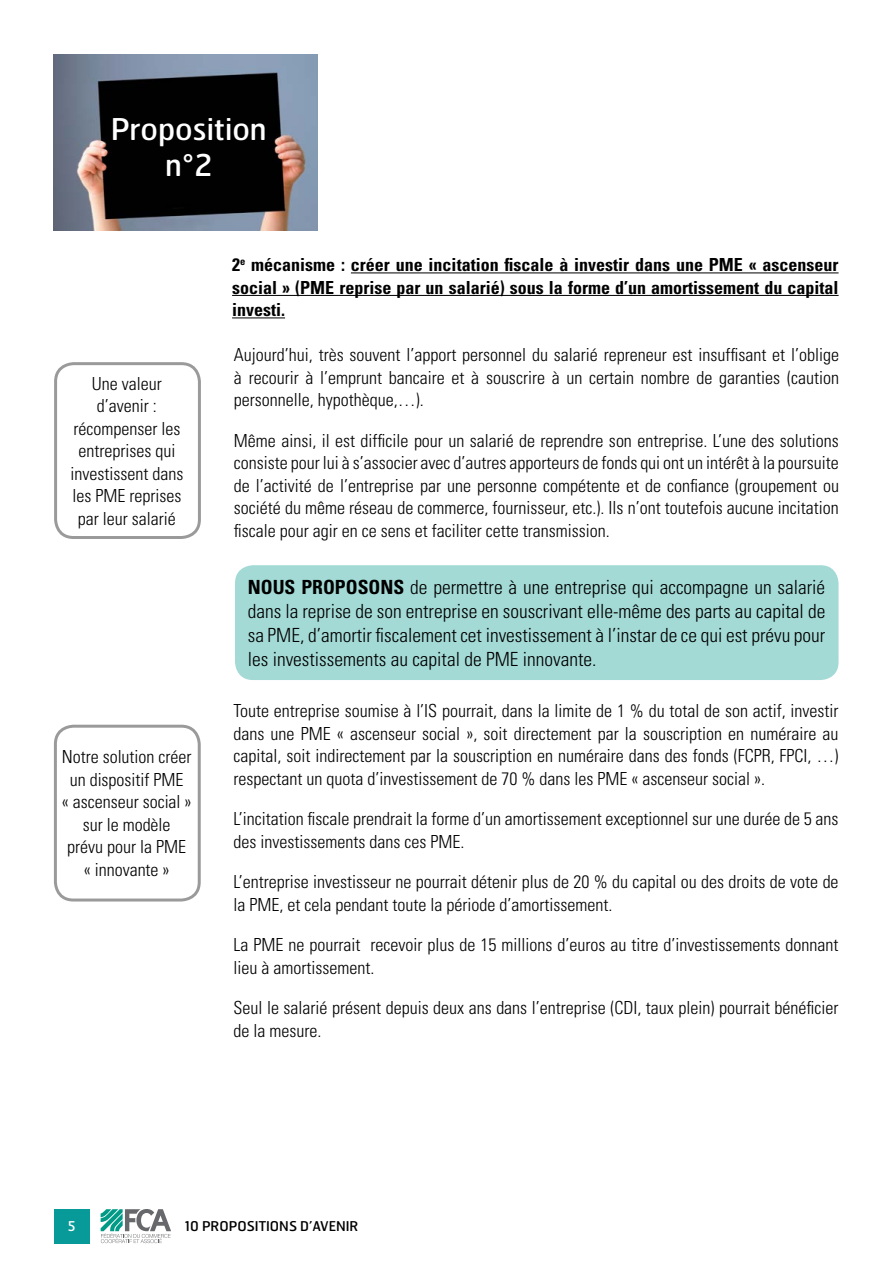
<style>
.page{position:relative;width:893px;height:1263px;background:#fff}
.page>*{position:absolute;margin:0;border:0;box-sizing:border-box;transform-origin:0 0}
.t1{font:30px/36px "Hermes";color:#fff;text-align:center}
.t2{font:300 condensed 19.5px/24px "Univers LT Std";color:#000;text-align:justify}
.t3{font:300 condensed 18px/22.5px "Univers LT Std";color:#000}
.t4{font:700 condensed 18px/22.5px "Univers LT Std";color:#000;text-align:justify}
.t5{font:13.5px "Hermes";color:#000}
.t6{font:13.5px "Hermes";color:#fff}
.s1{font-weight:700}
</style>
<div class="page">
<div style="left:54px;top:362px;width:147px;height:177px;border:3px solid #000;border-radius:18px"></div>
<img style="left:54px;top:54px;width:264px;height:177px">
<hr style="left:351px;top:272px;width:488px;height:1px;background:#000">
<hr style="left:232px;top:295px;width:607px;height:1px;background:#000">
<hr style="left:232px;top:317px;width:53px;height:1px;background:#000">
<div style="left:235px;top:565px;width:603px;height:115px;background:#a3dad5;border-radius:18px"></div>
<div style="left:54px;top:725px;width:147px;height:176px;border:3px solid #000;border-radius:18px"></div>
<svg style="left:101px;top:1209px;width:70px;height:34px"></svg>
<div style="left:54px;top:1209px;width:35px;height:34px;background:#089999"></div>
<h1 class="t1" style="left:111px;top:111px;width:158px">Proposition n°2</h1>
<p class="t3" style="left:70px;top:372px;width:114px;text-align:center">Une valeur d’avenir : récompenser les entreprises qui investissent dans les PME reprises par leur salarié</p>
<p class="t3" style="left:62px;top:746px;width:131px;text-align:center">Notre solution créer un dispositif PME<br>« ascenseur social » sur le modèle<br>prévu pour la PME « innovante »</p>
<p class="t4" style="left:232px;top:253px;width:608px">2<sup>e</sup> mécanisme : créer une incitation fiscale à investir dans une PME « ascenseur social » (PME reprise par un salarié) sous la forme d’un amortissement du capital investi.</p>
<p class="t3" style="left:234px;top:343px;width:607px;text-align:justify">Aujourd’hui, très souvent l’apport personnel du salarié repreneur est insuffisant et l’oblige à recourir à l’emprunt bancaire et à souscrire à un certain nombre de garanties (caution personnelle, hypothèque,…).</p>
<p class="t3" style="left:234px;top:429px;width:607px;text-align:justify">Même ainsi, il est difficile pour un salarié de reprendre son entreprise. L’une des solutions consiste pour lui à s’associer avec d’autres apporteurs de fonds qui ont un intérêt à la poursuite de l’activité de l’entreprise par une personne compétente et de confiance (groupement ou société du même réseau de commerce, fournisseur, etc.). Ils n’ont toutefois aucune incitation fiscale pour agir en ce sens et faciliter cette transmission.</p>
<p class="t2" style="left:248px;top:575px;width:579px"><span class="s1">NOUS PROPOSONS</span> de permettre à une entreprise qui accompagne un salarié dans la reprise de son entreprise en souscrivant elle-même des parts au capital de sa PME, d’amortir fiscalement cet investissement à l’instar de ce qui est prévu pour les investissements au capital de PME innovante.</p>
<p class="t3" style="left:234px;top:700px;width:607px;text-align:justify">Toute entreprise soumise à l’IS pourrait, dans la limite de 1 % du total de son actif, investir dans une PME « ascenseur social », soit directement par la souscription en numéraire au capital, soit indirectement par la souscription en numéraire dans des fonds (FCPR, FPCI, …) respectant un quota d’investissement de 70 % dans les PME « ascenseur social ».</p>
<p class="t3" style="left:234px;top:808px;width:607px">L’incitation fiscale prendrait la forme d’un amortissement exceptionnel sur une durée de 5 ans des investissements dans ces PME.</p>
<p class="t3" style="left:234px;top:871px;width:607px">L’entreprise investisseur ne pourrait détenir plus de 20 % du capital ou des droits de vote de la PME, et cela pendant toute la période d’amortissement.</p>
<p class="t3" style="left:234px;top:934px;width:607px">La PME ne pourrait recevoir plus de 15 millions d’euros au titre d’investissements donnant lieu à amortissement.</p>
<p class="t3" style="left:234px;top:997px;width:606px">Seul le salarié présent depuis deux ans dans l’entreprise (CDI, taux plein) pourrait bénéficier de la mesure.</p>
<p class="t6" style="left:68px;top:1218px;width:9px">5</p>
<p class="t5" style="left:185px;top:1218px;width:175px">10 PROPOSITIONS D’AVENIR</p>
</div>
